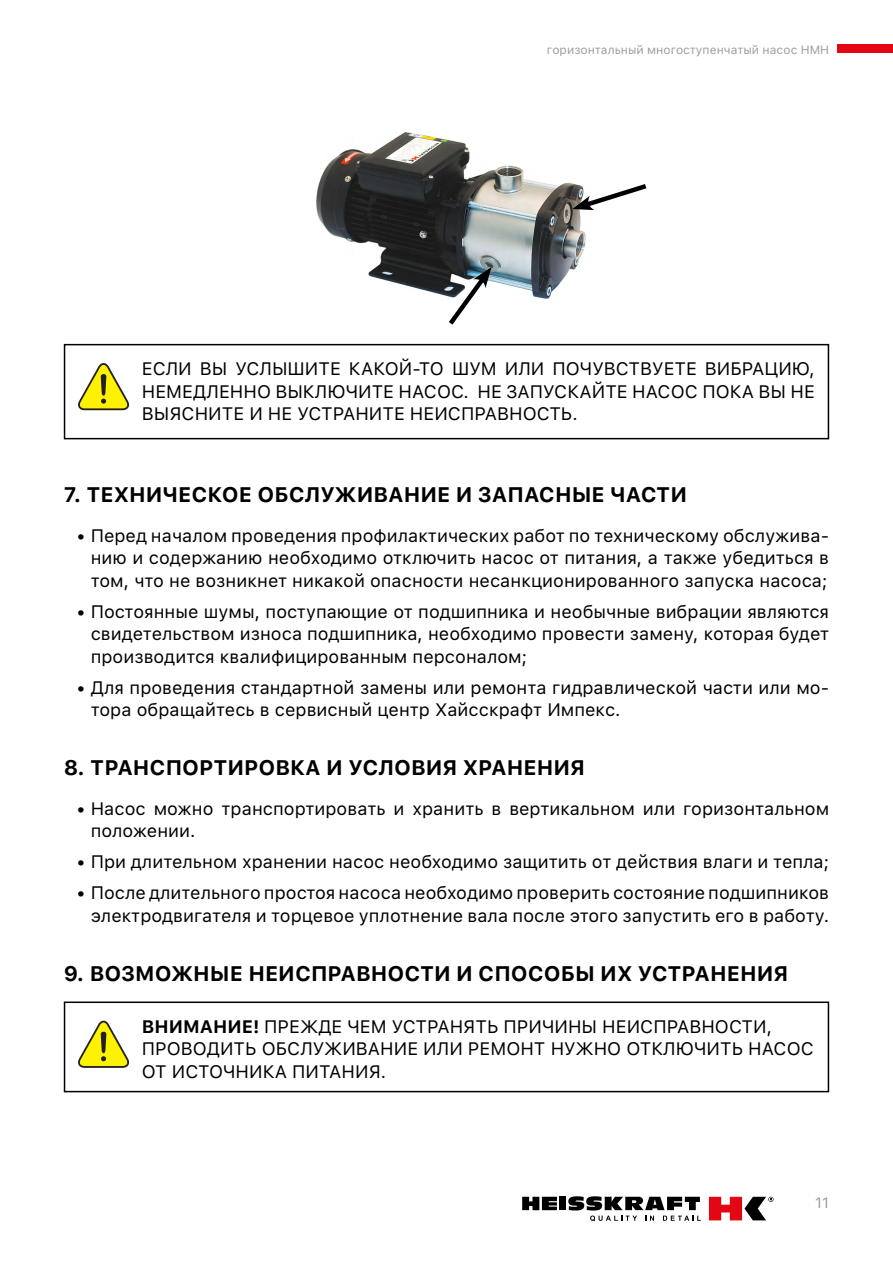
<style>
.page{position:relative;width:893px;height:1263px;background:#fff}
.page>*{position:absolute;margin:0;border:0;box-sizing:border-box;transform-origin:0 0}
.t1{font:700 21px "SFUI Text";color:#000}
.t2{font:18px/22.5px "SFUI Text";color:#000;text-align:justify}
.t3{font:15px "SFUI Text";color:#9d9d9c}
.t4{font:12px "SFUI Text";color:#9d9d9c}
.s1{font-weight:700}
</style>
<div class="page">
<img style="left:316px;top:132px;width:270px;height:167px">
<svg style="left:572px;top:181px;width:75px;height:30px"></svg>
<svg style="left:444px;top:267px;width:48px;height:58px"></svg>
<svg style="left:78px;top:363px;width:51px;height:47px"></svg>
<div style="left:64px;top:344px;width:765px;height:95px;border:2px solid #000"></div>
<svg style="left:78px;top:1021px;width:51px;height:47px"></svg>
<div style="left:64px;top:1001px;width:765px;height:91px;border:2px solid #000"></div>
<div style="left:838px;top:45px;width:55px;height:8px;background:#e30613"></div>
<svg style="left:522px;top:1197px;width:35px;height:13px"></svg>
<div style="left:559px;top:1197px;width:7px;height:13px;background:#000"></div>
<svg style="left:709px;top:1197px;width:64px;height:23px"></svg>
<svg style="left:568px;top:1196px;width:133px;height:25px"></svg>
<p class="t4" style="left:547px;top:41px;width:284px">горизонтальный многоступенчатый насос HMH</p>
<p class="t2" style="left:142px;top:357px;width:675px">ЕСЛИ ВЫ УСЛЫШИТЕ КАКОЙ-ТО ШУМ ИЛИ ПОЧУВСТВУЕТЕ ВИБРАЦИЮ, НЕМЕДЛЕННО ВЫКЛЮЧИТЕ НАСОС. НЕ ЗАПУСКАЙТЕ НАСОС ПОКА ВЫ НЕ ВЫЯСНИТЕ И НЕ УСТРАНИТЕ НЕИСПРАВНОСТЬ.</p>
<p class="t1" style="left:64px;top:479px;width:625px">7. ТЕХНИЧЕСКОЕ ОБСЛУЖИВАНИЕ И ЗАПАСНЫЕ ЧАСТИ</p>
<p class="t2" style="left:91px;top:523px;width:740px;text-indent:-14px">• Перед началом проведения профилактических работ по техническому обслужива&shy;нию и содержанию необходимо отключить насос от питания, а также убедиться в том, что не возникнет никакой опасности несанкционированного запуска насоса;</p>
<p class="t2" style="left:91px;top:599px;width:740px;text-indent:-14px">• Постоянные шумы, поступающие от подшипника и необычные вибрации являются свидетельством износа подшипника, необходимо провести замену, которая будет производится квалифицированным персоналом;</p>
<p class="t2" style="left:91px;top:675px;width:740px;text-indent:-14px">• Для проведения стандартной замены или ремонта гидравлической части или мо&shy;тора обращайтесь в сервисный центр Хайсскрафт Импекс.</p>
<p class="t1" style="left:64px;top:752px;width:523px">8. ТРАНСПОРТИРОВКА И УСЛОВИЯ ХРАНЕНИЯ</p>
<p class="t2" style="left:91px;top:797px;width:740px;text-indent:-14px">• Насос можно транспортировать и хранить в вертикальном или горизонтальном положении.</p>
<p class="t2" style="left:77px;top:850px;width:754px">• При длительном хранении насос необходимо защитить от действия влаги и тепла;</p>
<p class="t2" style="left:77px;top:881px;width:754px;text-align:right">• После длительного простоя насоса необходимо проверить состояние подшипников электродвигателя и торцевое уплотнение вала после этого запустить его в работу.</p>
<p class="t1" style="left:64px;top:958px;width:726px">9. ВОЗМОЖНЫЕ НЕИСПРАВНОСТИ И СПОСОБЫ ИХ УСТРАНЕНИЯ</p>
<p class="t2" style="left:142px;top:1015px;width:674px;text-align:left"><span class="s1">ВНИМАНИЕ!</span> ПРЕЖДЕ ЧЕМ УСТРАНЯТЬ ПРИЧИНЫ НЕИСПРАВНОСТИ,<br>ПРОВОДИТЬ ОБСЛУЖИВАНИЕ ИЛИ РЕМОНТ НУЖНО ОТКЛЮЧИТЬ НАСОС<br>ОТ ИСТОЧНИКА ПИТАНИЯ.</p>
<p class="t3" style="left:815px;top:1192px;width:15px">11</p>
</div>
